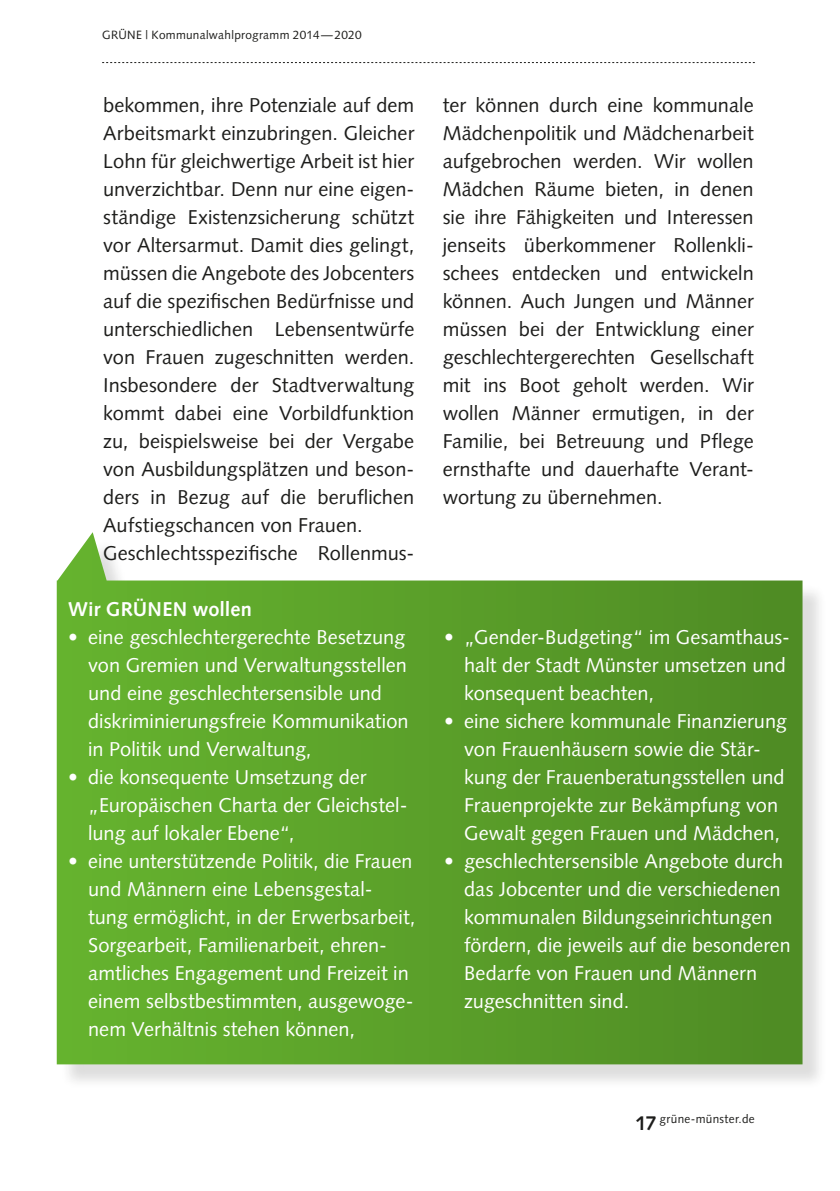
<style>
.page{position:relative;width:840px;height:1191px;background:#fff}
.page>*{position:absolute;margin:0;border:0;box-sizing:border-box;transform-origin:0 0}
.t1{font:20px/28px "Syntax LT Std";color:#1d1d1b;text-align:justify}
.t2{font:20px/28px "Syntax LT Std";color:#fff}
.t3{font:700 20px "Syntax LT Std";color:#fff}
.t4{font:12px "Syntax LT Std";letter-spacing:.025em;color:#1d1d1b}
.s1{font-weight:700;font-size:20px}
</style>
<div class="page">
<div style="left:60px;top:537px;width:766px;height:552px;background:#1d1d1b;opacity:.15"></div>
<svg style="left:57px;top:532px;width:745px;height:532px;background:#68a73c"></svg>
<svg style="left:102px;top:62px;width:652px;height:1px"></svg>
<p class="t4" style="left:102px;top:28px;width:261px">GRÜNE | Kommunalwahlprogramm 2014—2020</p>
<p class="t1" style="left:103px;top:91px;width:312px;text-align:left">bekommen, ihre Potenziale auf dem Arbeitsmarkt einzubringen. Gleicher Lohn für gleichwertige Arbeit ist hier unverzichtbar. Denn nur eine eigen&shy;ständige Existenzsicherung schützt vor Altersarmut. Damit dies gelingt, müssen die Angebote des Jobcenters auf die spezifischen Bedürfnisse und unterschiedlichen Lebensentwürfe von Frauen zugeschnitten werden.<br>Insbesondere der Stadtverwaltung kommt dabei eine Vorbildfunktion zu, beispielsweise bei der Vergabe von Ausbildungsplätzen und beson&shy;ders in Bezug auf die beruflichen Aufstiegschancen von Frauen.<br>Geschlechtsspezifische Rollenmus-</p>
<p class="t3" style="left:68px;top:598px;width:185px">Wir GRÜNEN wollen</p>
<p class="t2" style="left:88px;top:623px;width:322px;text-indent:-20px">• eine geschlechtergerechte Besetzung von Gremien und Verwaltungsstellen und eine geschlechtersensible und diskriminierungsfreie Kommunikation in Politik und Verwaltung,</p>
<p class="t2" style="left:88px;top:763px;width:321px;text-indent:-20px">• die konsequente Umsetzung der „Europäischen Charta der Gleichstel&shy;lung auf lokaler Ebene“,</p>
<p class="t2" style="left:88px;top:847px;width:329px;text-indent:-20px">• eine unterstützende Politik, die Frauen und Männern eine Lebensgestal&shy;tung ermöglicht, in der Erwerbsarbeit, Sorgearbeit, Familienarbeit, ehren&shy;amtliches Engagement und Freizeit in einem selbstbestimmten, ausgewoge&shy;nem Verhältnis stehen können,</p>
<p class="t1" style="left:442px;top:91px;width:312px">ter können durch eine kommunale Mädchenpolitik und Mädchenarbeit aufgebrochen werden. Wir wollen Mädchen Räume bieten, in denen sie ihre Fähigkeiten und Interessen jenseits überkommener Rollenkli&shy;schees entdecken und entwickeln können. Auch Jungen und Männer müssen bei der Entwicklung einer geschlechtergerechten Gesellschaft mit ins Boot geholt werden. Wir wollen Männer ermutigen, in der Familie, bei Betreuung und Pflege ernsthafte und dauerhafte Verant&shy;wortung zu übernehmen.</p>
<p class="t2" style="left:464px;top:623px;width:327px;text-indent:-20px">• „Gender-Budgeting“ im Gesamthaus&shy;halt der Stadt Münster umsetzen und konsequent beachten,</p>
<p class="t2" style="left:464px;top:707px;width:324px;text-indent:-20px">• eine sichere kommunale Finanzierung von Frauenhäusern sowie die Stär&shy;kung der Frauenberatungsstellen und Frauenprojekte zur Bekämpfung von Gewalt gegen Frauen und Mädchen,</p>
<p class="t2" style="left:464px;top:847px;width:328px;text-indent:-20px">• geschlechtersensible Angebote durch das Jobcenter und die verschiedenen kommunalen Bildungseinrichtungen fördern, die jeweils auf die besonderen Bedarfe von Frauen und Männern zugeschnitten sind.</p>
<p class="t4" style="left:635px;top:1111px;width:121px"><span class="s1">17</span> grüne-münster.de</p>
</div>
